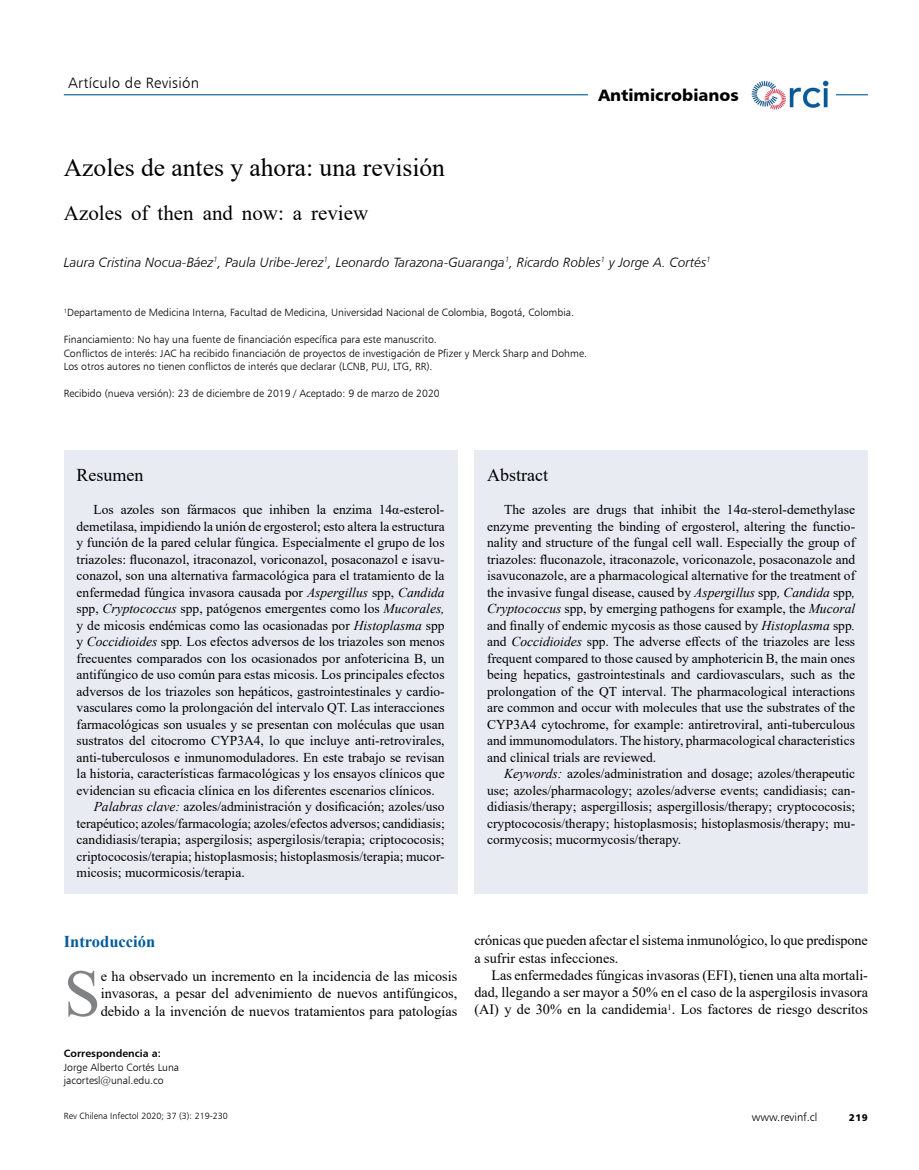
<style>
.page{position:relative;width:919px;height:1170px;background:#fff}
.page>*{position:absolute;margin:0;border:0;box-sizing:border-box;transform-origin:0 0}
.t1{font:66.3px "Times New Roman";color:#808285}
.t2{font:25.5px "Times New Roman";color:#000}
.t3{font:21px "Times New Roman";color:#000}
.t4{font:18px "Times New Roman";color:#000}
.t5{font:16.5px "Humanist 777 BT Black B";color:#000}
.t6{font:700 16.5px "Times New Roman";color:#005b9d}
.t7{font:15px "Humanist 777 BT Light B";letter-spacing:.02em;color:#000}
.t8{font:14.25px/17.2px "Times New Roman";color:#000;text-align:justify}
.t9{font:13.5px/16.5px "Times New Roman";color:#000;text-align:justify}
.t10{font:13.5px "Humanist 777 BT Light Italic B";color:#000}
.t11{font:11.25px "Humanist 777 BT Light B";color:#000}
.t12{font:10.5px/13.5px "Humanist 777 BT Light B";color:#000}
.t13{font:10.5px "Humanist 777 BT Bold B";color:#000}
.t14{font:9.75px "Humanist 777 BT Black B";color:#000}
.t15{font:9px "Humanist 777 BT Light B";color:#000}
.s1{font-style:italic}
</style>
<div class="page">
<hr style="left:64px;top:94px;width:803px;height:1px;background:#005b9d">
<div style="left:744px;top:80px;width:92px;height:30px;background:#fff"></div>
<img style="left:751px;top:80px;width:77px;height:30px">
<div style="left:587px;top:80px;width:162px;height:30px;background:#fff"></div>
<div style="left:64px;top:450px;width:393px;height:443px;background:#e9ebf3"></div>
<div style="left:474px;top:450px;width:393px;height:443px;background:#e9ebf3"></div>
<p class="t7" style="left:68px;top:73px;width:132px">Artículo de Revisión</p>
<p class="t5" style="left:598px;top:85px;width:142px">Antimicrobianos</p>
<h2 class="t2" style="left:64px;top:149px;width:382px">Azoles de antes y ahora: una revisión</h2>
<h3 class="t3" style="left:64px;top:198px;width:306px">Azoles of then and now: a review</h3>
<p class="t10" style="left:64px;top:253px;width:648px">Laura Cristina Nocua-Báez<sup>1</sup>, Paula Uribe-Jerez<sup>1</sup>, Leonardo Tarazona-Guaranga<sup>1</sup>, Ricardo Robles<sup>1</sup> y Jorge A. Cortés<sup>1</sup></p>
<p class="t12" style="left:64px;top:306px;width:511px"><sup>1</sup>Departamento de Medicina Interna, Facultad de Medicina, Universidad Nacional de Colombia, Bogotá, Colombia.</p>
<p class="t12" style="left:64px;top:333px;width:524px">Financiamiento: No hay una fuente de financiación específica para este manuscrito.<br>Conflictos de interés: JAC ha recibido financiación de proyectos de investigación de Pfizer y Merck Sharp and Dohme.<br>Los otros autores no tienen conflictos de interés que declarar (LCNB, PUJ, LTG, RR).</p>
<p class="t12" style="left:64px;top:387px;width:377px">Recibido (nueva versión): 23 de diciembre de 2019 / Aceptado: 9 de marzo de 2020</p>
<h3 class="t4" style="left:77px;top:462px;width:68px">Resumen</h3>
<p class="t9" style="left:94px;top:501px;width:352px">Los azoles son fármacos que inhiben la enzima 14α-esterol-</p>
<p class="t9" style="left:77px;top:517px;width:369px">demetilasa, impidiendo la unión de ergosterol; esto altera la estructura</p>
<p class="t9" style="left:77px;top:534px;width:369px">y función de la pared celular fúngica. Especialmente el grupo de los</p>
<p class="t9" style="left:77px;top:550px;width:369px">triazoles: fluconazol, itraconazol, voriconazol, posaconazol e isavu-</p>
<p class="t9" style="left:77px;top:567px;width:369px">conazol, son una alternativa farmacológica para el tratamiento de la</p>
<p class="t9" style="left:77px;top:583px;width:369px">enfermedad fúngica invasora causada por <span class="s1">Aspergillus</span> spp, <span class="s1">Candida</span></p>
<p class="t9" style="left:77px;top:600px;width:369px">spp, <span class="s1">Cryptococcus</span> spp, patógenos emergentes como los <span class="s1">Mucorales,</span></p>
<p class="t9" style="left:77px;top:616px;width:369px">y de micosis endémicas como las ocasionadas por <span class="s1">Histoplasma</span> spp</p>
<p class="t9" style="left:77px;top:633px;width:369px">y <span class="s1">Coccidioides</span> spp<span class="s1">.</span> Los efectos adversos de los triazoles son menos</p>
<p class="t9" style="left:77px;top:649px;width:369px">frecuentes comparados con los ocasionados por anfotericina B, un</p>
<p class="t9" style="left:77px;top:666px;width:369px">antifúngico de uso común para estas micosis. Los principales efectos</p>
<p class="t9" style="left:77px;top:682px;width:369px">adversos de los triazoles son hepáticos, gastrointestinales y cardio-</p>
<p class="t9" style="left:77px;top:698px;width:369px">vasculares como la prolongación del intervalo QT. Las interacciones</p>
<p class="t9" style="left:77px;top:715px;width:369px">farmacológicas son usuales y se presentan con moléculas que usan</p>
<p class="t9" style="left:77px;top:731px;width:369px">sustratos del citocromo CYP3A4, lo que incluye anti-retrovirales,</p>
<p class="t9" style="left:77px;top:748px;width:369px">anti-tuberculosos e inmunomoduladores. En este trabajo se revisan</p>
<p class="t9" style="left:77px;top:764px;width:369px">la historia, características farmacológicas y los ensayos clínicos que</p>
<p class="t9" style="left:77px;top:781px;width:360px">evidencian su eficacia clínica en los diferentes escenarios clínicos.</p>
<p class="t9" style="left:94px;top:797px;width:352px"><span class="s1">Palabras clave:</span> azoles/administración y dosificación; azoles/uso</p>
<p class="t9" style="left:77px;top:814px;width:369px">terapéutico; azoles/farmacología; azoles/efectos adversos; candidiasis;</p>
<p class="t9" style="left:77px;top:830px;width:369px">candidiasis/terapia; aspergilosis; aspergilosis/terapia; criptococosis;</p>
<p class="t9" style="left:77px;top:847px;width:369px">criptococosis/terapia; histoplasmosis; histoplasmosis/terapia; mucor-</p>
<p class="t9" style="left:77px;top:863px;width:169px">micosis; mucormicosis/terapia.</p>
<h3 class="t4" style="left:487px;top:462px;width:62px">Abstract</h3>
<p class="t9" style="left:487px;top:501px;width:369px;text-indent:17px">The azoles are drugs that inhibit the 14α-sterol-demethylase enzyme preventing the binding of ergosterol, altering the functio&shy;nality and structure of the fungal cell wall. Especially the group of triazoles: fluconazole, itraconazole, voriconazole, posaconazole and isavuconazole, are a pharmacological alternative for the treatment of the invasive fungal disease, caused by <span class="s1">Aspergillus</span> spp<span class="s1">, Candida</span> spp<span class="s1">, Cryptococcus</span> spp, by emerging pathogens for example, the <span class="s1">Mucoral </span>and finally of endemic mycosis as those caused by <span class="s1">Histoplasma</span> spp<span class="s1">. </span>and <span class="s1">Coccidioides</span> spp. The adverse effects of the triazoles are less frequent compared to those caused by amphotericin B, the main ones being hepatics, gastrointestinals and cardiovasculars, such as the prolongation of the QT interval. The pharmacological interactions are common and occur with molecules that use the substrates of the CYP3A4 cytochrome, for example: antiretroviral, anti-tuberculous and immunomodulators. The history, pharmacological characteristics and clinical trials are reviewed.</p>
<p class="t9" style="left:487px;top:764px;width:369px;text-indent:17px"><span class="s1">Keywords:</span> azoles/administration and dosage; azoles/therapeutic use; azoles/pharmacology; azoles/adverse events; candidiasis; can&shy;didiasis/therapy; aspergillosis; aspergillosis/therapy; cryptococosis; cryptococosis/therapy; histoplasmosis; histoplasmosis/therapy; mu&shy;cormycosis; mucormycosis/therapy.</p>
<p class="t6" style="left:64px;top:929px;width:93px">Introducción</p>
<h1 class="t1" style="left:64px;top:946px;width:38px">S</h1>
<p class="t8" style="left:101px;top:967px;width:358px">e ha observado un incremento en la incidencia de las micosis invasoras, a pesar del advenimiento de nuevos antifúngicos, debido a la invención de nuevos tratamientos para patologías</p>
<p class="t13" style="left:64px;top:1046px;width:98px">Correspondencia a:</p>
<p class="t12" style="left:64px;top:1060px;width:117px">Jorge Alberto Cortés Luna jacortesl@unal.edu.co</p>
<p class="t15" style="left:64px;top:1110px;width:166px">Rev Chilena Infectol 2020; 37 (3): 219-230</p>
<p class="t8" style="left:474px;top:931px;width:395px">crónicas que pueden afectar el sistema inmunológico, lo que predispone a sufrir estas infecciones.</p>
<p class="t8" style="left:474px;top:965px;width:395px;text-indent:17px">Las enfermedades fúngicas invasoras (EFI), tienen una alta mortali&shy;dad, llegando a ser mayor a 50% en el caso de la aspergilosis invasora (AI) y de 30% en la candidemia<sup>1</sup>. Los factores de riesgo descritos</p>
<p class="t11" style="left:752px;top:1110px;width:67px">www.revinf.cl</p>
<p class="t14" style="left:848px;top:1111px;width:20px">219</p>
</div>
